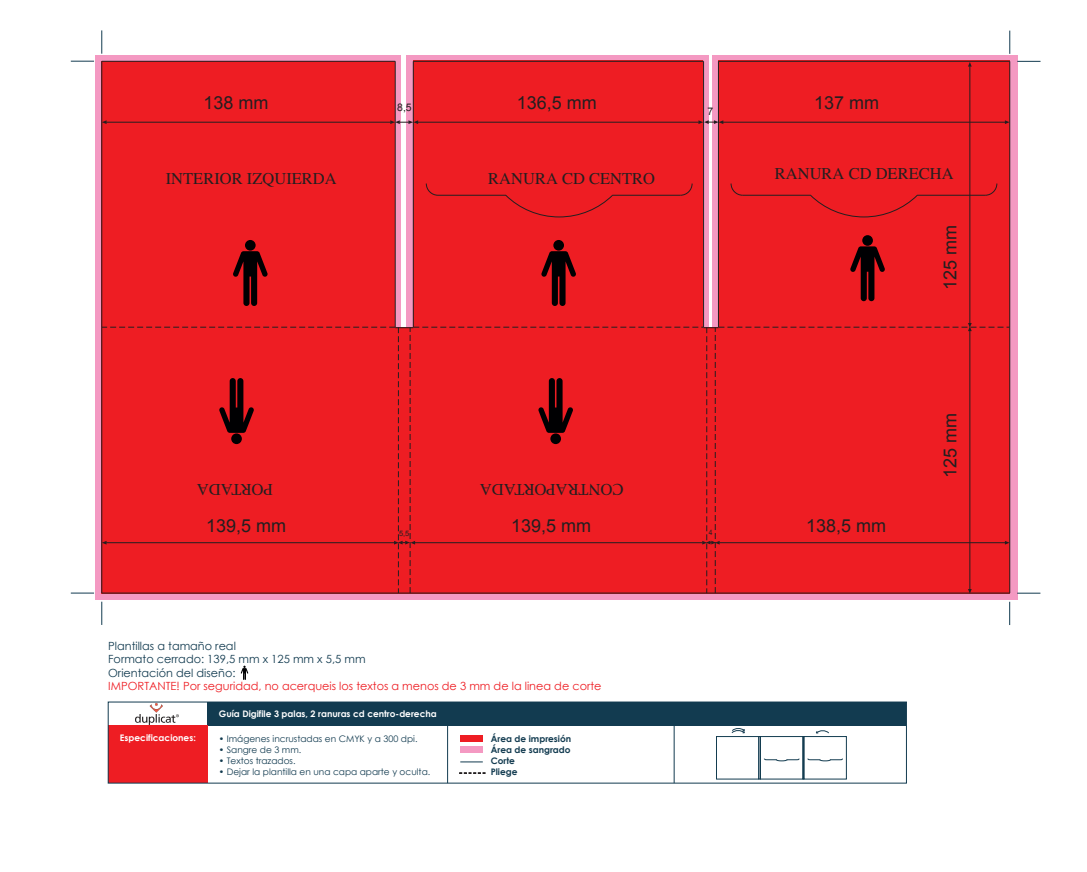
<style>
.page{position:relative;width:1087px;height:872px;background:#fff}
.page>*{position:absolute;margin:0;border:0;box-sizing:border-box;transform-origin:0 0}
.t1{font:18px "Arial";color:#231f20}
.t2{font:16.5px "Times";color:#231f20}
.t3{font:11.25px/13.5px "Century Gothic";color:#123b50}
.t4{font:11.25px "Century Gothic";color:#ee1d23}
.t5{font:10.5px "Arial";color:#231f20}
.t6{font:9px "Century Gothic";color:#123b50}
.t7{font:700 9px "Century Gothic";color:#fff}
.t8{font:700 9px "Century Gothic";color:#123b50}
.t9{font:7.5px "Arial";color:#231f20}
.t10{font:7.5px "Arial";color:#231f20;scale:.9 1}
</style>
<div class="page">
<div style="left:95px;top:55px;width:306px;height:272px;background:#f499c2"></div>
<svg style="left:95px;top:327px;width:923px;height:272px;fill:#f499c2"></svg>
<div style="left:712px;top:55px;width:306px;height:272px;background:#f499c2"></div>
<div style="left:407px;top:55px;width:302px;height:272px;background:linear-gradient(to right,#f499c2,#f499c2)"></div>
<div style="left:718px;top:61px;width:291px;height:266px;background:#ee1d23"></div>
<div style="left:413px;top:61px;width:290px;height:266px;background:#ee1d23"></div>
<div style="left:101px;top:61px;width:294px;height:266px;background:#ee1d23"></div>
<hr style="left:718px;top:61px;width:292px;height:1px;background:#231f20">
<hr style="left:413px;top:61px;width:290px;height:1px;background:#231f20">
<hr style="left:413px;top:61px;width:1px;height:266px;background:#231f20">
<hr style="left:102px;top:61px;width:293px;height:1px;background:#231f20">
<hr style="left:101px;top:327px;width:1px;height:266px;background:#231f20">
<hr style="left:969px;top:66px;width:1px;height:257px;background:#231f20">
<svg style="left:968px;top:62px;width:4px;height:5px"></svg>
<hr style="left:723px;top:122px;width:282px;height:1px;background:#231f20">
<svg style="left:1005px;top:120px;width:4px;height:4px"></svg>
<hr style="left:418px;top:122px;width:281px;height:1px;background:#231f20">
<hr style="left:106px;top:122px;width:285px;height:1px;background:#231f20">
<svg style="left:102px;top:120px;width:5px;height:4px"></svg>
<svg style="left:698px;top:120px;width:25px;height:4px"></svg>
<svg style="left:390px;top:120px;width:28px;height:4px"></svg>
<hr style="left:395px;top:61px;width:1px;height:266px;background:#231f20">
<hr style="left:101px;top:61px;width:1px;height:266px;background:#231f20">
<hr style="left:703px;top:61px;width:1px;height:266px;background:#231f20">
<hr style="left:718px;top:61px;width:1px;height:266px;background:#231f20">
<hr style="left:1009px;top:61px;width:1px;height:266px;background:#231f20">
<svg style="left:809px;top:194px;width:109px;height:24px"></svg>
<svg style="left:984px;top:183px;width:13px;height:13px"></svg>
<hr style="left:917px;top:195px;width:68px;height:1px;background:#231f20">
<svg style="left:730px;top:183px;width:13px;height:13px"></svg>
<hr style="left:743px;top:195px;width:68px;height:1px;background:#231f20">
<svg style="left:460px;top:761px;width:23px;height:1px"></svg>
<div style="left:207px;top:702px;width:699px;height:23px;background:#123b50"></div>
<div style="left:108px;top:725px;width:99px;height:58px;background:#ee1d23"></div>
<div style="left:108px;top:701px;width:799px;height:82px;border:1px solid #123b50"></div>
<div style="left:460px;top:735px;width:23px;height:7px;background:#ee1d23"></div>
<div style="left:460px;top:746px;width:23px;height:7px;background:#f499c2"></div>
<hr style="left:447px;top:725px;width:1px;height:58px;background:#123b50">
<hr style="left:674px;top:725px;width:1px;height:58px;background:#123b50">
<img style="left:136px;top:703px;width:42px;height:21px">
<svg style="left:241px;top:665px;width:7px;height:15px"></svg>
<svg style="left:459px;top:772px;width:26px;height:1px"></svg>
<div style="left:102px;top:323px;width:908px;height:270px;background:#ee1d23"></div>
<div style="left:553px;top:240px;width:11px;height:10px;background:#000002;border-radius:50%"></div>
<svg style="left:541px;top:251px;width:35px;height:55px"></svg>
<div style="left:245px;top:240px;width:11px;height:10px;background:#000002;border-radius:50%"></div>
<svg style="left:233px;top:251px;width:35px;height:55px"></svg>
<div style="left:862px;top:235px;width:11px;height:11px;background:#000002;border-radius:50%"></div>
<svg style="left:850px;top:246px;width:35px;height:55px"></svg>
<svg style="left:71px;top:61px;width:23px;height:1px"></svg>
<svg style="left:101px;top:30px;width:1px;height:24px"></svg>
<svg style="left:71px;top:592px;width:23px;height:1px"></svg>
<svg style="left:101px;top:601px;width:1px;height:24px"></svg>
<svg style="left:1009px;top:601px;width:1px;height:24px"></svg>
<svg style="left:1017px;top:592px;width:23px;height:1px"></svg>
<svg style="left:1009px;top:31px;width:1px;height:23px"></svg>
<svg style="left:1017px;top:61px;width:23px;height:1px"></svg>
<svg style="left:732px;top:728px;width:13px;height:5px"></svg>
<svg style="left:816px;top:730px;width:13px;height:3px"></svg>
<svg style="left:505px;top:194px;width:108px;height:24px"></svg>
<svg style="left:680px;top:183px;width:13px;height:13px"></svg>
<hr style="left:612px;top:195px;width:68px;height:1px;background:#231f20">
<svg style="left:425px;top:183px;width:14px;height:13px"></svg>
<hr style="left:438px;top:195px;width:68px;height:1px;background:#231f20">
<div style="left:760px;top:736px;width:43px;height:43px;border:1px solid #133c50"></div>
<div style="left:803px;top:736px;width:1px;height:43px;border:1px solid #133c50"></div>
<svg style="left:807px;top:758px;width:36px;height:3px"></svg>
<svg style="left:764px;top:758px;width:35px;height:3px"></svg>
<div style="left:716px;top:736px;width:43px;height:43px;border:1px solid #133c50"></div>
<h1 class="t1" style="left:203px;top:91px;width:67px">138 mm</h1>
<p class="t5" style="left:397px;top:101px;width:16px">8,5</p>
<h1 class="t1" style="left:517px;top:91px;width:82px">136,5 mm</h1>
<p class="t5" style="left:707px;top:104px;width:7px">7</p>
<h1 class="t1" style="left:814px;top:91px;width:67px">137 mm</h1>
<h2 class="t2" style="left:166px;top:162px;width:172px">INTERIOR IZQUIERDA</h2>
<h2 class="t2" style="left:488px;top:162px;width:168px">RANURA CD CENTRO</h2>
<h2 class="t2" style="left:775px;top:158px;width:180px">RANURA CD DERECHA</h2>
<h1 class="t1" style="left:938px;top:290px;width:67px;rotate:-90deg">125 mm</h1>
<h2 class="t2" style="left:273px;top:505px;width:77px;rotate:-180deg">PORTADA</h2>
<h2 class="t2" style="left:623px;top:505px;width:145px;rotate:-180deg">CONTRAPORTADA</h2>
<h1 class="t1" style="left:206px;top:513px;width:82px">139,5 mm</h1>
<p class="t9" style="left:399px;top:529px;width:12px">5,5</p>
<h1 class="t1" style="left:511px;top:513px;width:82px">139,5 mm</h1>
<p class="t10" style="left:709px;top:527px;width:6px">4</p>
<h1 class="t1" style="left:806px;top:513px;width:82px">138,5 mm</h1>
<p class="t3" style="left:108px;top:638px;width:259px">Plantillas a tamaño real<br>Formato cerrado: 139,5 mm x 125 mm x 5,5 mm<br>Orientación del diseño:</p>
<p class="t4" style="left:108px;top:678px;width:495px">IMPORTANTE! Por seguridad, no acerqueis los textos a menos de 3 mm de la linea de corte</p>
<p class="t7" style="left:219px;top:707px;width:219px">Guía Digifile 3 palas, 2 ranuras cd centro-derecha</p>
<p class="t7" style="left:120px;top:731px;width:77px">Especificaciones:</p>
<p class="t6" style="left:219px;top:732px;width:200px">• Imágenes incrustadas en CMYK y a 300 dpi.</p>
<p class="t6" style="left:219px;top:743px;width:84px">• Sangre de 3 mm.</p>
<p class="t6" style="left:219px;top:754px;width:78px">• Textos trazados.</p>
<p class="t6" style="left:219px;top:765px;width:213px">• Dejar la plantilla en una capa aparte y oculta.</p>
<p class="t8" style="left:491px;top:731px;width:82px">Área de impresión</p>
<p class="t8" style="left:491px;top:765px;width:28px">Pliege</p>
<p class="t8" style="left:491px;top:743px;width:81px">Área de sangrado</p>
<p class="t8" style="left:491px;top:754px;width:26px">Corte</p>
<h1 class="t1" style="left:938px;top:477px;width:67px;rotate:-90deg">125 mm</h1>
</div>
